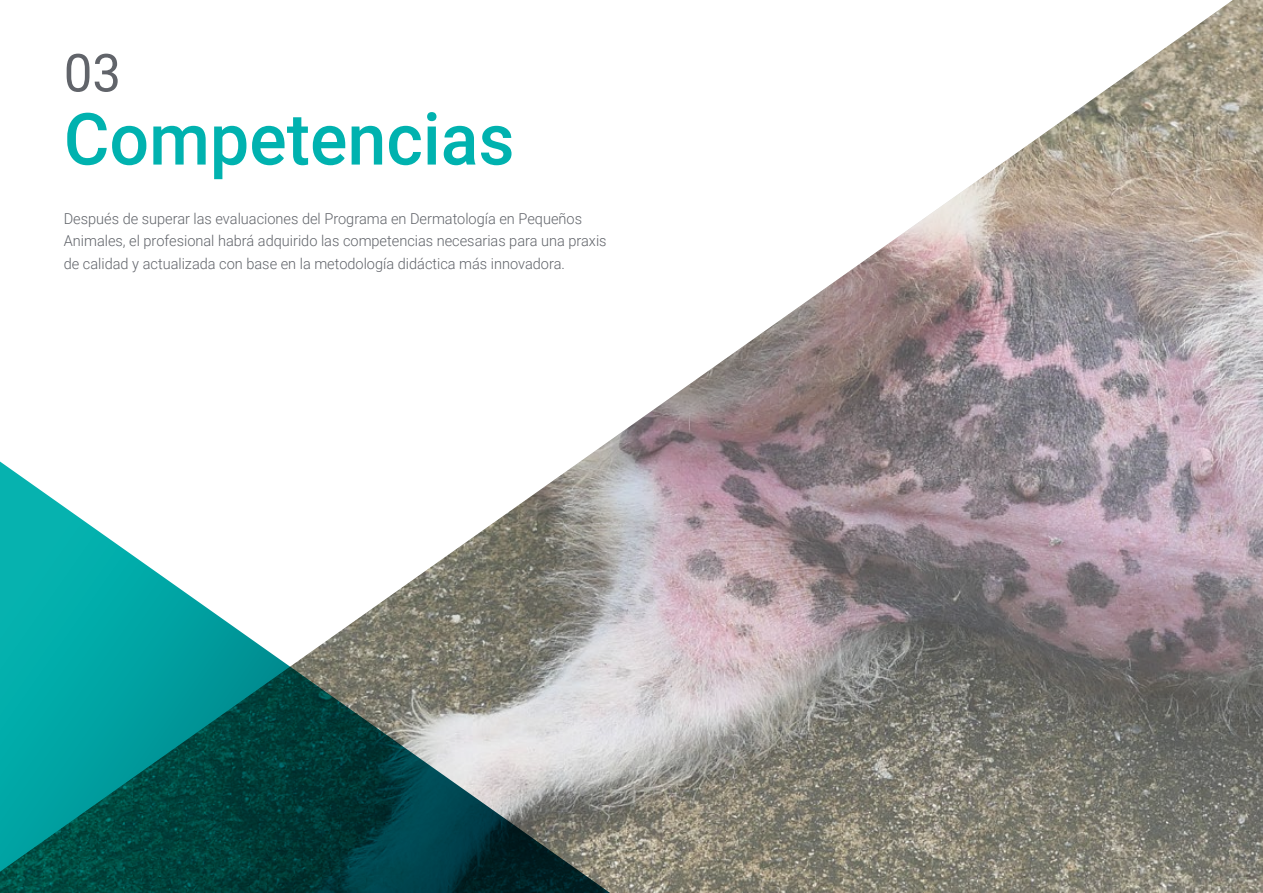
<style>
.page{position:relative;width:1263px;height:893px;background:#fff}
.page>*{position:absolute;margin:0;border:0;box-sizing:border-box;transform-origin:0 0}
.t1{font:500 72px "Roboto";color:#00b2af}
.t2{font:52.5px "Roboto";color:#61646a}
.t3{font:300 15px/22.5px "Roboto";color:#61646a}
</style>
<div class="page">
<img style="left:602px;top:0;width:661px;height:893px">
<svg style="left:0;top:446px;width:640px;height:447px"></svg>
<h2 class="t2" style="left:64px;top:36px;width:59px">03</h2>
<h1 class="t1" style="left:64px;top:89px;width:452px">Competencias</h1>
<p class="t3" style="left:64px;top:207px;width:544px">Después de superar las evaluaciones del Programa en Dermatología en Pequeños<br>Animales, el profesional habrá adquirido las competencias necesarias para una praxis de calidad y actualizada con base en la metodología didáctica más innovadora.</p>
</div>
